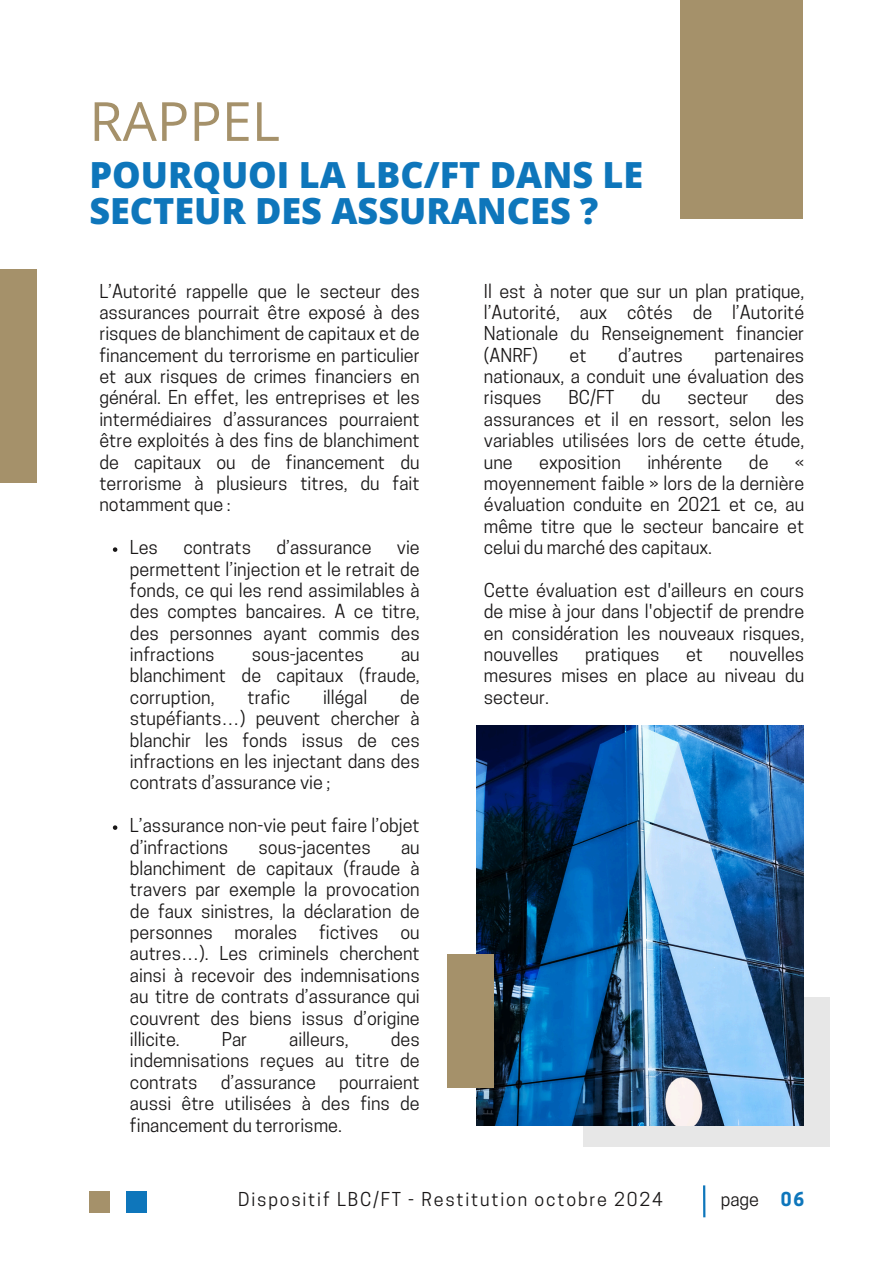
<style>
.page{position:relative;width:894px;height:1264px;background:#fff}
.page>*{position:absolute;margin:0;border:0;box-sizing:border-box;transform-origin:0 0}
.t1{font:54px "Open Sans";color:#a5916a}
.t2{font:800 36px/36px "Open Sans";color:#0e76bb}
.t3{font:18px/21.3px "Cooper Hewitt";color:#191717;text-align:justify}
.t4{font:18px "Cooper Hewitt";letter-spacing:.1em;color:#191717}
.t5{font:700 18px "Cooper Hewitt";color:#0e76bb}
</style>
<div class="page">
<hr style="left:702px;top:1185px;width:3px;height:32px;background:#0e76bb">
<div style="left:127px;top:1190px;width:20px;height:22px;background:#0e76bb"></div>
<div style="left:89px;top:1190px;width:21px;height:22px;background:#a5916a"></div>
<div style="left:0;top:269px;width:37px;height:213px;background:#a5916a"></div>
<div style="left:583px;top:997px;width:246px;height:149px;background:#e7e7e7"></div>
<div style="left:679px;top:0;width:123px;height:219px;background:#a5916a"></div>
<img style="left:476px;top:726px;width:327px;height:399px">
<div style="left:446px;top:953px;width:47px;height:134px;background:#a5916a"></div>
<svg style="left:113px;top:547px;width:4px;height:5px"></svg>
<svg style="left:113px;top:825px;width:4px;height:4px"></svg>
<p class="t1" style="left:89px;top:83px;width:192px">RAPPEL</p>
<h3 class="t2" style="left:89px;top:156px;width:555px">POURQUOI LA LBC/FT DANS LE<br>SECTEUR DES ASSURANCES ?</h3>
<h3 class="t3" style="left:99px;top:282px;width:322px">L’Autorité rappelle que le secteur des assurances pourrait être exposé à des risques de blanchiment de capitaux et de financement du terrorisme en particulier et aux risques de crimes financiers en général. En effet, les entreprises et les intermédiaires d’assurances pourraient être exploités à des fins de blanchiment de capitaux ou de financement du terrorisme à plusieurs titres, du fait notamment que :</h3>
<p class="t3" style="left:130px;top:539px;width:30px">Les</p>
<p class="t3" style="left:183px;top:539px;width:69px">contrats</p>
<p class="t3" style="left:276px;top:539px;width:97px">d’assurance</p>
<p class="t3" style="left:130px;top:539px;width:291px;text-indent:267px">vie permettent l’injection et le retrait de fonds, ce qui les rend assimilables à des comptes bancaires. A ce titre, des personnes ayant commis des infractions</p>
<p class="t3" style="left:251px;top:646px;width:114px">sous-jacentes</p>
<p class="t3" style="left:130px;top:646px;width:291px;text-indent:271px">au blanchiment de capitaux (fraude, corruption,</p>
<p class="t3" style="left:247px;top:688px;width:44px">trafic</p>
<p class="t3" style="left:323px;top:688px;width:46px">illégal</p>
<p class="t3" style="left:130px;top:688px;width:291px;text-indent:270px">de stupéfiants…) peuvent chercher à blanchir les fonds issus de ces infractions en les injectant dans des contrats d’assurance vie ;</p>
<h3 class="t3" style="left:130px;top:817px;width:291px">L’assurance non-vie peut faire l’objet d’infractions</h3>
<h3 class="t3" style="left:258px;top:838px;width:114px">sous-jacentes</h3>
<h3 class="t3" style="left:130px;top:838px;width:291px;text-indent:271px">au blanchiment de capitaux (fraude à travers par exemple la provocation de faux sinistres, la déclaration de personnes morales fictives ou autres…). Les criminels cherchent ainsi à recevoir des indemnisations au titre de contrats d’assurance qui couvrent des biens issus d’origine illicite.</h3>
<h3 class="t3" style="left:130px;top:1030px;width:291px;text-indent:261px">des indemnisations reçues au titre de contrats</h3>
<h3 class="t3" style="left:222px;top:1030px;width:27px">Par</h3>
<h3 class="t3" style="left:289px;top:1030px;width:61px">ailleurs,</h3>
<h3 class="t3" style="left:221px;top:1073px;width:97px">d’assurance</h3>
<h3 class="t3" style="left:130px;top:1073px;width:291px;text-indent:209px">pourraient aussi être utilisées à des fins de financement du terrorisme.</h3>
<h3 class="t3" style="left:483px;top:282px;width:322px">Il est à noter que sur un plan pratique, l’Autorité, aux côtés de l’Autorité Nationale du Renseignement financier (ANRF)</h3>
<h3 class="t3" style="left:569px;top:346px;width:18px">et</h3>
<h3 class="t3" style="left:618px;top:346px;width:66px">d’autres</h3>
<h3 class="t3" style="left:483px;top:346px;width:322px;text-indent:230px">partenaires nationaux, a conduit une évaluation des risques</h3>
<h3 class="t3" style="left:568px;top:389px;width:48px">BC/FT</h3>
<h3 class="t3" style="left:641px;top:389px;width:21px">du</h3>
<h3 class="t3" style="left:687px;top:389px;width:63px">secteur</h3>
<h3 class="t3" style="left:483px;top:389px;width:322px;text-indent:291px">des assurances et il en ressort, selon les variables utilisées lors de cette étude, une</h3>
<h3 class="t3" style="left:539px;top:453px;width:83px">exposition</h3>
<h3 class="t3" style="left:647px;top:453px;width:76px">inhérente</h3>
<h3 class="t3" style="left:748px;top:453px;width:21px">de</h3>
<h3 class="t3" style="left:483px;top:453px;width:322px;text-indent:311px">« moyennement faible » lors de la dernière évaluation conduite en 2021 et ce, au même titre que le secteur bancaire et celui du marché des capitaux.</h3>
<p class="t3" style="left:483px;top:581px;width:322px">Cette évaluation est d'ailleurs en cours de mise à jour dans l'objectif de prendre en considération les nouveaux risques, nouvelles</p>
<p class="t3" style="left:483px;top:646px;width:322px;text-indent:245px">nouvelles mesures mises en place au niveau du secteur.</p>
<p class="t3" style="left:585px;top:646px;width:76px">pratiques</p>
<p class="t3" style="left:685px;top:646px;width:18px">et</p>
<p class="t4" style="left:238px;top:1192px;width:426px">Dispositif LBC/FT - Restitution octobre 2024</p>
<h2 class="t3" style="left:720px;top:1190px;width:40px">page</h2>
<h3 class="t5" style="left:780px;top:1192px;width:25px">06</h3>
</div>
